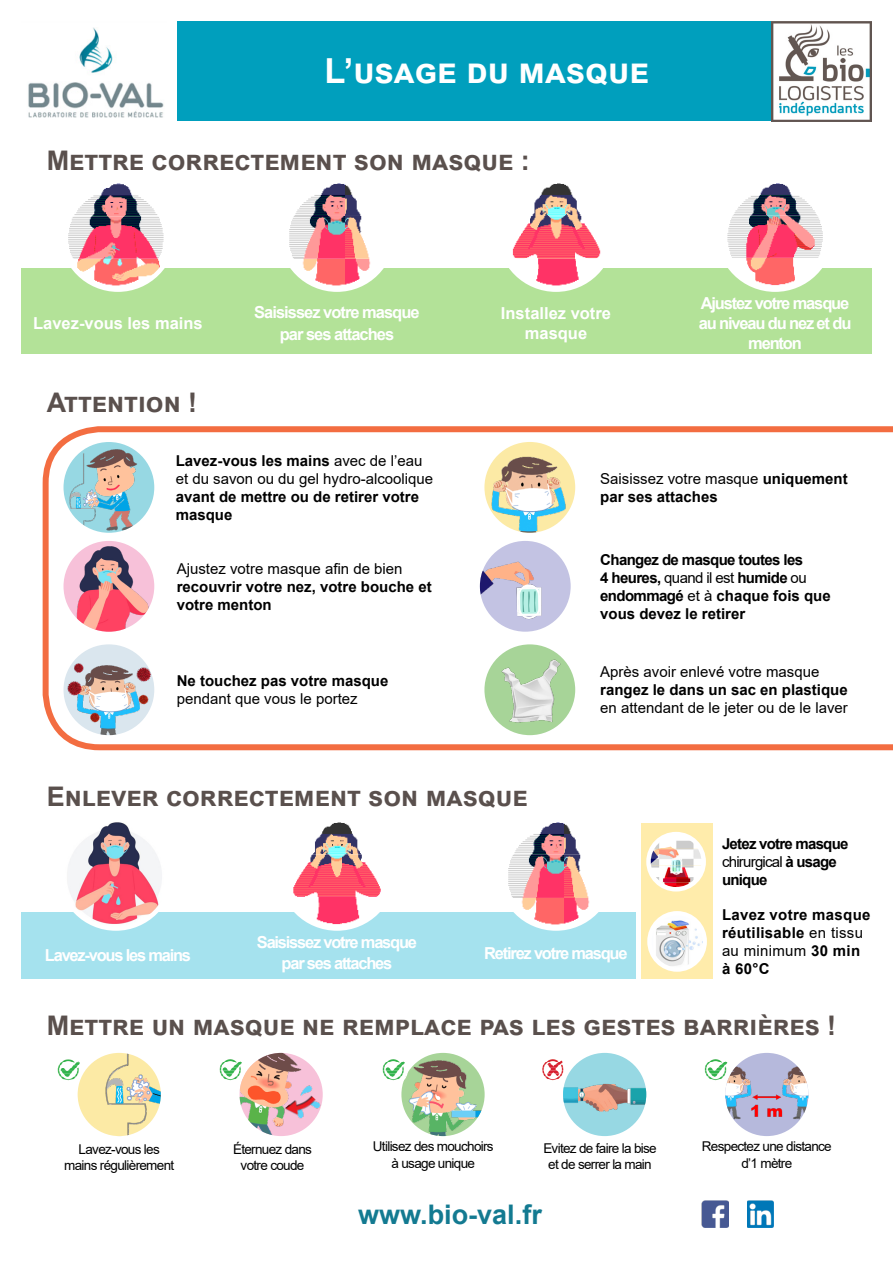
<style>
.page{position:relative;width:893px;height:1263px;background:#fff}
.page>*{position:absolute;margin:0;border:0;box-sizing:border-box;transform-origin:0 0}
.t1{font:700 34.5px "Arial";color:#fff}
.t2{font:700 27px "Arial";color:#5a504d}
.t3{font:700 27px "Arial";color:#137a91}
.t4{font:700 16.5px/21.6px "Arial";letter-spacing:-.07em;color:#fff;text-align:center}
.t5{font:700 16.5px/19.8px "Arial";color:#fff;text-align:center}
.t6{font:700 15px/18px "Arial";color:#000}
.t7{font:700 15px/18px "Arial";letter-spacing:-.04em;color:#000}
.t8{font:15px/18px "Arial";color:#000}
.t9{font:700 15px/18px "Arial";letter-spacing:.02em;color:#000}
.t10{font:700 15px/18px "Arial";letter-spacing:-.05em;color:#000}
.t11{font:13.5px/16.2px "Arial";letter-spacing:-.05em;color:#000;text-align:center}
.s1{font-weight:400}
.s2{font-weight:700}
</style>
<div class="page">
<svg style="left:43px;top:426px;width:850px;height:324px"></svg>
<div style="left:142px;top:21px;width:636px;height:100px;background:#009fbd"></div>
<div style="left:21px;top:268px;width:851px;height:86px;background:#b3e298"></div>
<img style="left:74px;top:183px;width:84px;height:33px">
<img style="left:68px;top:216px;width:96px;height:43px">
<img style="left:71px;top:259px;width:94px;height:31px">
<div style="left:60px;top:176px;width:116px;height:116px;border:4px solid #fff;border-radius:50%"></div>
<img style="left:294px;top:183px;width:67px;height:33px">
<img style="left:289px;top:216px;width:81px;height:42px">
<img style="left:290px;top:258px;width:94px;height:32px">
<div style="left:279px;top:176px;width:116px;height:116px;border:4px solid #fff;border-radius:50%"></div>
<img style="left:532px;top:183px;width:49px;height:33px">
<img style="left:512px;top:216px;width:89px;height:42px">
<img style="left:509px;top:258px;width:94px;height:32px">
<div style="left:498px;top:176px;width:116px;height:116px;border:4px solid #fff;border-radius:50%"></div>
<img style="left:733px;top:183px;width:84px;height:32px">
<img style="left:727px;top:215px;width:96px;height:43px">
<img style="left:728px;top:258px;width:94px;height:32px">
<div style="left:717px;top:176px;width:116px;height:116px;border:4px solid #fff;border-radius:50%"></div>
<div style="left:64px;top:442px;width:90px;height:91px;background:#97d8e3;border-radius:50%"></div>
<img style="left:64px;top:442px;width:80px;height:91px">
<div style="left:64px;top:644px;width:90px;height:91px;background:#dae6ee;border-radius:50%"></div>
<img style="left:64px;top:656px;width:88px;height:79px">
<img style="left:484px;top:446px;width:91px;height:87px">
<img style="left:64px;top:541px;width:90px;height:91px">
<div style="left:480px;top:541px;width:91px;height:91px;background:#c3c3e3;border-radius:50%"></div>
<img style="left:480px;top:550px;width:79px;height:80px">
<div style="left:484px;top:644px;width:91px;height:91px;background:#a7d498;border-radius:50%"></div>
<img style="left:496px;top:658px;width:68px;height:68px">
<div style="left:641px;top:823px;width:72px;height:156px;background:#ffecab"></div>
<div style="left:21px;top:912px;width:614px;height:66px;background:#a5e2ee"></div>
<img style="left:68px;top:822px;width:94px;height:105px">
<div style="left:58px;top:815px;width:116px;height:116px;border:4px solid #fff;border-radius:50%"></div>
<img style="left:514px;top:822px;width:67px;height:33px">
<img style="left:508px;top:855px;width:81px;height:42px">
<img style="left:512px;top:897px;width:87px;height:30px">
<div style="left:498px;top:815px;width:116px;height:116px;border:4px solid #fff;border-radius:50%"></div>
<img style="left:313px;top:822px;width:48px;height:32px">
<img style="left:293px;top:854px;width:88px;height:43px">
<img style="left:294px;top:897px;width:86px;height:30px">
<div style="left:279px;top:815px;width:116px;height:116px;border:4px solid #fff;border-radius:50%"></div>
<div style="left:649px;top:913px;width:56px;height:56px;background:#fcfdff;border-radius:50%"></div>
<img style="left:653px;top:919px;width:51px;height:48px">
<div style="left:647px;top:911px;width:60px;height:61px;border:4px solid #fff;border-radius:50%"></div>
<img style="left:652px;top:834px;width:48px;height:14px">
<img style="left:648px;top:848px;width:56px;height:34px">
<img style="left:658px;top:882px;width:36px;height:7px">
<div style="left:646px;top:832px;width:60px;height:59px;border:4px solid #fff;border-radius:50%"></div>
<img style="left:240px;top:1053px;width:83px;height:83px;border-radius:42px">
<div style="left:78px;top:1053px;width:83px;height:83px;background:#fceaa5;border-radius:50%"></div>
<img style="left:93px;top:1053px;width:68px;height:83px">
<img style="left:401px;top:1053px;width:84px;height:83px;border-radius:42px">
<div style="left:725px;top:1053px;width:83px;height:83px;background:#b6b9dc;border-radius:50%"></div>
<img style="left:725px;top:1060px;width:83px;height:71px">
<img style="left:702px;top:1201px;width:27px;height:27px">
<img style="left:747px;top:1201px;width:27px;height:27px">
<div style="left:563px;top:1053px;width:83px;height:83px;background:#97d8e3;border-radius:50%"></div>
<img style="left:563px;top:1084px;width:83px;height:27px">
<img style="left:62px;top:1059px;width:17px;height:3px">
<img style="left:57px;top:1062px;width:25px;height:17px">
<img style="left:542px;top:1059px;width:26px;height:17px">
<img style="left:544px;top:1076px;width:17px;height:3px">
<img style="left:548px;top:1079px;width:10px;height:2px">
<img style="left:219px;top:1059px;width:26px;height:17px">
<img style="left:222px;top:1076px;width:22px;height:3px">
<img style="left:382px;top:1059px;width:26px;height:17px">
<img style="left:385px;top:1076px;width:21px;height:3px">
<img style="left:389px;top:1079px;width:16px;height:3px">
<img style="left:704px;top:1059px;width:26px;height:20px">
<img style="left:711px;top:1079px;width:16px;height:3px">
<img style="left:771px;top:21px;width:100px;height:100px">
<img style="left:281px;top:1085px;width:39px;height:36px">
<div style="left:21px;top:9px;width:156px;height:120px;background:#fff"></div>
<img style="left:28px;top:27px;width:136px;height:91px">
<p class="t1" style="left:325px;top:47px;width:326px">L’usage du masque</p>
<p class="t2" style="left:47px;top:141px;width:485px">Mettre correctement son masque :</p>
<p class="t5" style="left:33px;top:313px;width:171px">Lavez-vous les mains</p>
<p class="t4" style="left:254px;top:302px;width:167px">Saisissez votre masque par ses attaches</p>
<p class="t5" style="left:501px;top:303px;width:112px">Installez votre masque</p>
<p class="t4" style="left:699px;top:293px;width:154px;line-height:19.8px">Ajustez votre masque au niveau du nez et du menton</p>
<p class="t2" style="left:47px;top:383px;width:152px">Attention !</p>
<p class="t6" style="left:176px;top:452px;width:259px">Lavez-vous les mains <span class="s1">avec de l’eau et du savon ou du gel hydro-alcoolique </span>avant de mettre ou de retirer votre masque</p>
<p class="t6" style="left:600px;top:470px;width:249px"><span class="s1">Saisissez votre masque</span> uniquement par ses attaches</p>
<p class="t6" style="left:177px;top:560px;width:257px"><span class="s1">Ajustez votre masque afin de bien </span>recouvrir votre nez, votre bouche et votre menton</p>
<p class="t7" style="left:600px;top:551px;width:232px">Changez de masque toutes les<br>4 heures, <span class="s1">quand il est</span> humide <span class="s1">ou </span>endommagé <span class="s1">et à</span> chaque fois que vous devez le retirer</p>
<p class="t6" style="left:177px;top:672px;width:213px">Ne touchez pas votre masque <span class="s1">pendant que vous le portez</span></p>
<p class="t8" style="left:600px;top:663px;width:249px">Après avoir enlevé votre masque <span class="s2">rangez le dans un sac en plastique </span>en attendant de le jeter ou de le laver</p>
<p class="t2" style="left:47px;top:777px;width:482px">Enlever correctement son masque</p>
<p class="t4" style="left:257px;top:931px;width:162px">Saisissez votre masque par ses attaches</p>
<p class="t4" style="left:45px;top:944px;width:148px">Lavez-vous les mains</p>
<p class="t4" style="left:484px;top:942px;width:145px">Retirez votre masque</p>
<p class="t10" style="left:722px;top:835px;width:128px">Jetez votre masque <span class="s1">chirurgical</span> à usage unique</p>
<p class="t9" style="left:722px;top:906px;width:150px">Lavez votre masque réutilisable <span class="s1">en tissu au minimum</span> 30 min à 60°C</p>
<p class="t2" style="left:47px;top:1006px;width:791px">Mettre un masque ne remplace pas les gestes barrières !</p>
<p class="t11" style="left:79px;top:1141px;width:83px">Lavez-vous les</p>
<p class="t11" style="left:64px;top:1157px;width:112px">mains régulièrement</p>
<p class="t11" style="left:233px;top:1141px;width:80px">Éternuez dans</p>
<p class="t11" style="left:241px;top:1157px;width:65px">votre coude</p>
<p class="t11" style="left:373px;top:1138px;width:122px">Utilisez des mouchoirs</p>
<p class="t11" style="left:391px;top:1155px;width:85px">à usage unique</p>
<p class="t11" style="left:543px;top:1140px;width:115px">Evitez de faire la bise et de serrer la main</p>
<p class="t11" style="left:702px;top:1138px;width:131px">Respectez une distance d’1 mètre</p>
<p class="t3" style="left:358px;top:1195px;width:185px">www.bio-val.fr</p>
</div>
